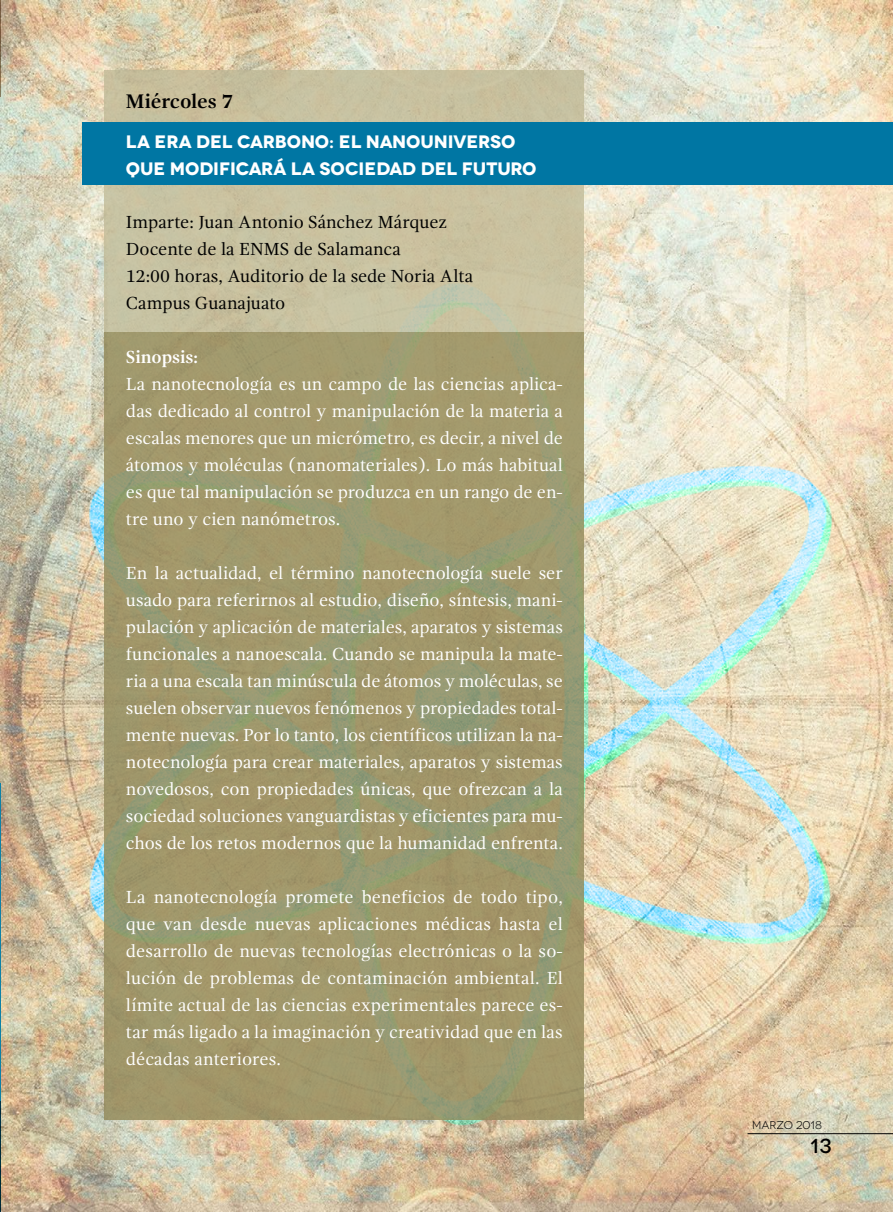
<style>
.page{position:relative;width:893px;height:1212px;background:#fff}
.page>*{position:absolute;margin:0;border:0;box-sizing:border-box;transform-origin:0 0}
.t1{font:700 20.25px "Gandhi Serif";letter-spacing:-.01em;color:#000}
.t2{font:500 20.25px "Novecentowide";color:#000}
.t3{font:18px/27px "Gandhi Serif";color:#fff;text-align:justify}
.t4{font:18px/27px "Gandhi Serif";color:#000}
.t5{font:700 18px/27px "Novecentowide";letter-spacing:-.01em;color:#fff}
.t6{font:700 18px "Gandhi Serif";color:#fff}
.t7{font:11.25px "Novecentowide";color:#000}
</style>
<div class="page">
<img style="left:0;top:0;width:893px;height:1212px">
<hr style="left:0;top:812px;width:1px;height:400px;background:#0f81a6">
<hr style="left:0;top:0;width:1px;height:96px;background:#a8947b">
<hr style="left:0;top:783px;width:1px;height:317px;background:#0f81a6">
<hr style="left:747px;top:1133px;width:146px;height:1px;background:#000">
<img style="left:30px;top:275px;width:854px;height:854px">
<div style="left:104px;top:70px;width:480px;height:1049px;background:#c8c2a1"></div>
<svg style="left:104px;top:332px;width:480px;height:787px;background:#9e976c"></svg>
<div style="left:83px;top:123px;width:810px;height:62px;background:#0076a3"></div>
<p class="t1" style="left:126px;top:90px;width:109px">Miércoles 7</p>
<p class="t5" style="left:126px;top:128px;width:412px">LA ERA DEL CARBONO: EL NANOUNIVERSO<br>QUE MODIFICARÁ LA SOCIEDAD DEL FUTURO</p>
<p class="t4" style="left:126px;top:208px;width:349px">Imparte: Juan Antonio Sánchez Márquez Docente de la ENMS de Salamanca<br>12:00 horas, Auditorio de la sede Noria Alta Campus Guanajuato</p>
<p class="t6" style="left:126px;top:346px;width:74px">Sinopsis:</p>
<p class="t3" style="left:126px;top:370px;width:438px">La nanotecnología es un campo de las ciencias aplica&shy;das dedicado al control y manipulación de la materia a escalas menores que un micrómetro, es decir, a nivel de átomos y moléculas (nanomateriales). Lo más habitual es que tal manipulación se produzca en un rango de en&shy;tre uno y cien nanómetros.</p>
<p class="t3" style="left:126px;top:559px;width:438px">En la actualidad, el término nanotecnología suele ser usado para referirnos al estudio, diseño, síntesis, mani&shy;pulación y aplicación de materiales, aparatos y sistemas funcionales a nanoescala. Cuando se manipula la mate&shy;ria a una escala tan minúscula de átomos y moléculas, se suelen observar nuevos fenómenos y propiedades total&shy;mente nuevas. Por lo tanto, los científicos utilizan la na&shy;notecnología para crear materiales, aparatos y sistemas novedosos, con propiedades únicas, que ofrezcan a la sociedad soluciones vanguardistas y eficientes para mu&shy;chos de los retos modernos que la humanidad enfrenta.</p>
<p class="t3" style="left:126px;top:883px;width:438px">La nanotecnología promete beneficios de todo tipo, que van desde nuevas aplicaciones médicas hasta el desarrollo de nuevas tecnologías electrónicas o la so&shy;lución de problemas de contaminación ambiental. El límite actual de las ciencias experimentales parece es&shy;tar más ligado a la imaginación y creatividad que en las décadas anteriores.</p>
<p class="t7" style="left:752px;top:1119px;width:72px">MARZO 2018</p>
<p class="t2" style="left:810px;top:1134px;width:23px">13</p>
</div>
